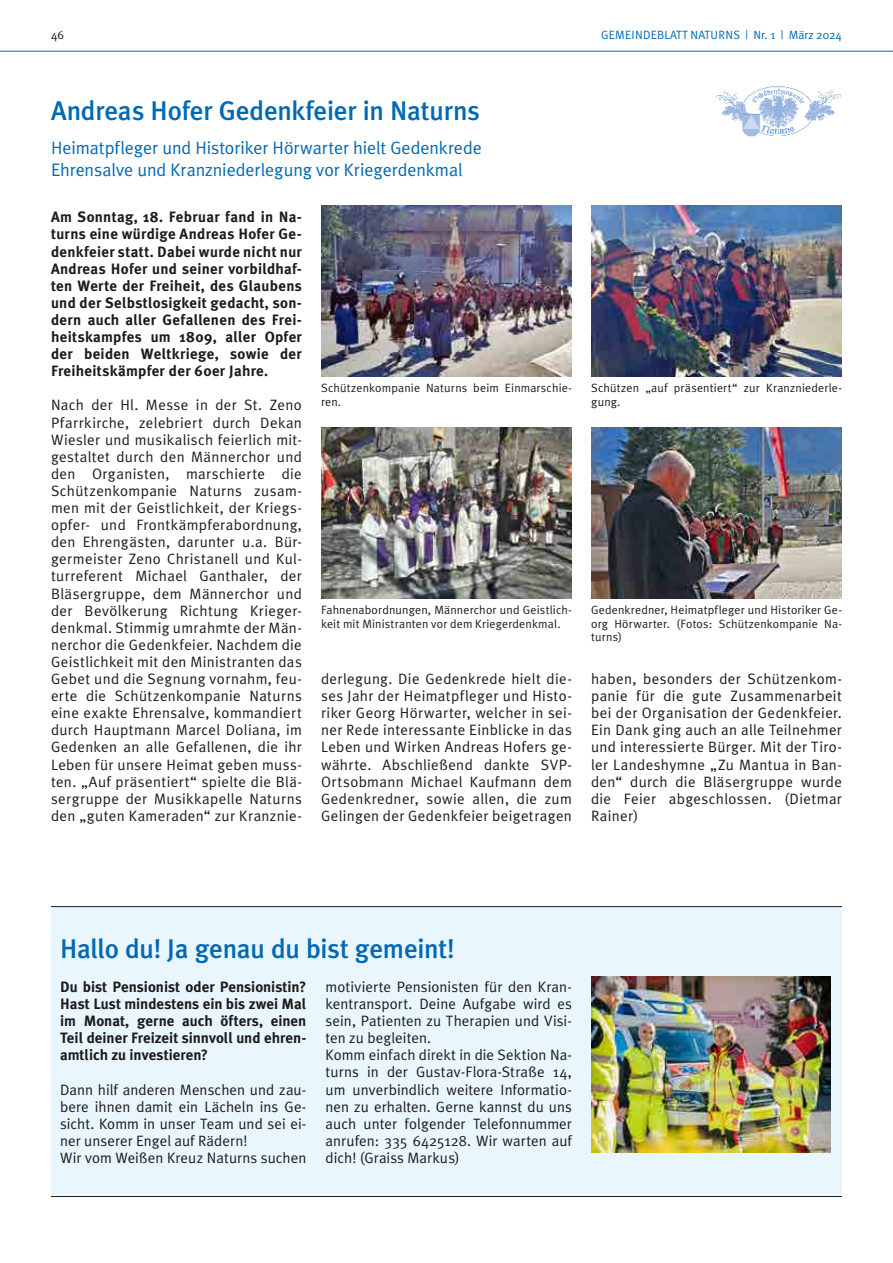
<style>
.page{position:relative;width:893px;height:1263px;background:#fff}
.page>*{position:absolute;margin:0;border:0;box-sizing:border-box;transform-origin:0 0}
.t1{font:500 27px "Meta Plus";letter-spacing:-.01em;color:#0069b4}
.t2{font:18px/21.6px "Meta Plus Normal";letter-spacing:-.005em;color:#0069b4}
.t3{font:15px/17.1px "Meta Plus Normal";letter-spacing:.005em;color:#1c1c1b;text-align:justify}
.t4{font:700 15px/17.1px "Meta Plus";letter-spacing:.005em;color:#1c1c1b;text-align:justify}
.t5{font:12px/13.5px "Meta Plus Normal";letter-spacing:.01em;color:#1c1c1b}
.t6{font:12px "Meta Plus Normal";letter-spacing:.01em;color:#0069b4}
</style>
<div class="page">
<hr style="left:0;top:51px;width:893px;height:1px;background:#0069b4">
<div style="left:51px;top:906px;width:791px;height:291px;background:#eaf6fe"></div>
<hr style="left:51px;top:906px;width:791px;height:1px;background:#1c1c1b">
<hr style="left:51px;top:1196px;width:791px;height:1px;background:#1c1c1b">
<img style="left:591px;top:977px;width:239px;height:176px">
<img style="left:715px;top:86px;width:127px;height:51px">
<img style="left:321px;top:205px;width:251px;height:171px">
<img style="left:321px;top:428px;width:251px;height:170px">
<img style="left:591px;top:205px;width:251px;height:171px">
<img style="left:591px;top:428px;width:251px;height:170px">
<p class="t5" style="left:51px;top:28px;width:14px">46</p>
<p class="t6" style="left:601px;top:28px;width:242px">GEMEINDEBLATT NATURNS | Nr. 1 | März 2024</p>
<h1 class="t1" style="left:51px;top:95px;width:431px">Andreas Hofer Gedenkfeier in Naturns</h1>
<p class="t2" style="left:51px;top:137px;width:432px">Heimatpfleger und Historiker Hörwarter hielt Gedenkrede<br>Ehrensalve und Kranzniederlegung vor Kriegerdenkmal</p>
<p class="t4" style="left:51px;top:208px;width:252px">Am Sonntag, 18. Februar fand in Na&shy;turns eine würdige Andreas Hofer Ge&shy;denkfeier statt. Dabei wurde nicht nur Andreas Hofer und seiner vorbildhaf&shy;ten Werte der Freiheit, des Glaubens und der Selbstlosigkeit gedacht, son&shy;dern auch aller Gefallenen des Frei&shy;heitskampfes um 1809, aller Opfer der beiden Weltkriege, sowie der Freiheitskämpfer der 60er Jahre.</p>
<p class="t3" style="left:51px;top:396px;width:252px">Nach der Hl. Messe in der St. Zeno Pfarrkirche, zelebriert durch Dekan Wiesler und musikalisch feierlich mit&shy;gestaltet durch den Männerchor und den Organisten, marschierte die Schützenkompanie Naturns zusam&shy;men mit der Geistlichkeit, der Kriegs&shy;opfer- und Frontkämpferabordnung, den Ehrengästen, darunter u.a. Bür&shy;germeister Zeno Christanell und Kul&shy;turreferent Michael Ganthaler, der Bläsergruppe, dem Männerchor und der Bevölkerung Richtung Krieger&shy;denkmal. Stimmig umrahmte der Män&shy;nerchor die Gedenkfeier. Nachdem die Geistlichkeit mit den Ministranten das Gebet und die Segnung vornahm, feu&shy;erte die Schützenkompanie Naturns eine exakte Ehrensalve, kommandiert durch Hauptmann Marcel Doliana, im Gedenken an alle Gefallenen, die ihr Leben für unsere Heimat geben muss&shy;ten. „Auf präsentiert“ spielte die Blä&shy;sergruppe der Musikkapelle Naturns den „guten Kameraden“ zur Kranznie-</p>
<p class="t5" style="left:321px;top:381px;width:252px">Schützenkompanie Naturns beim Einmarschie&shy;ren.</p>
<p class="t5" style="left:591px;top:381px;width:252px">Schützen „auf präsentiert“ zur Kranzniederle&shy;gung.</p>
<p class="t5" style="left:321px;top:603px;width:252px">Fahnenabordnungen, Männerchor und Geistlich&shy;keit mit Ministranten vor dem Kriegerdenkmal.</p>
<p class="t5" style="left:591px;top:603px;width:252px;text-align:justify">Gedenkredner, Heimatpfleger und Historiker Ge&shy;org Hörwarter. (Fotos: Schützenkompanie Na&shy;turns)</p>
<p class="t3" style="left:321px;top:670px;width:252px">derlegung. Die Gedenkrede hielt die&shy;ses Jahr der Heimatpfleger und Histo&shy;riker Georg Hörwarter, welcher in sei&shy;ner Rede interessante Einblicke in das Leben und Wirken Andreas Hofers ge&shy;währte. Abschließend dankte SVP-Ortsobmann Michael Kaufmann dem Gedenkredner, sowie allen, die zum Gelingen der Gedenkfeier beigetragen</p>
<p class="t3" style="left:591px;top:670px;width:252px">haben, besonders der Schützenkom&shy;panie für die gute Zusammenarbeit bei der Organisation der Gedenkfeier.<br>Ein Dank ging auch an alle Teilnehmer und interessierte Bürger. Mit der Tiro&shy;ler Landeshymne „Zu Mantua in Ban&shy;den“ durch die Bläsergruppe wurde die Feier abgeschlossen. (Dietmar Rainer)</p>
<h1 class="t1" style="left:60px;top:933px;width:396px">Hallo du! Ja genau du bist gemeint!</h1>
<p class="t4" style="left:60px;top:978px;width:248px">Du bist Pensionist oder Pensionistin?<br>Hast Lust mindestens ein bis zwei Mal im Monat, gerne auch öfters, einen Teil deiner Freizeit sinnvoll und ehren&shy;amtlich zu investieren?</p>
<p class="t3" style="left:60px;top:1080px;width:248px;text-align:left">Dann hilf anderen Menschen und zau&shy;bere ihnen damit ein Lächeln ins Ge&shy;sicht. Komm in unser Team und sei ei&shy;ner unserer Engel auf Rädern!<br>Wir vom Weißen Kreuz Naturns suchen</p>
<p class="t3" style="left:326px;top:978px;width:248px;text-align:left">motivierte Pensionisten für den Kran&shy;kentransport. Deine Aufgabe wird es sein, Patienten zu Therapien und Visi&shy;ten zu begleiten.<br>Komm einfach direkt in die Sektion Na&shy;turns in der Gustav-Flora-Straße 14, um unverbindlich weitere Informatio&shy;nen zu erhalten. Gerne kannst du uns auch unter folgender Telefonnummer anrufen: 335 6425128. Wir warten auf dich! (Graiss Markus)</p>
</div>
